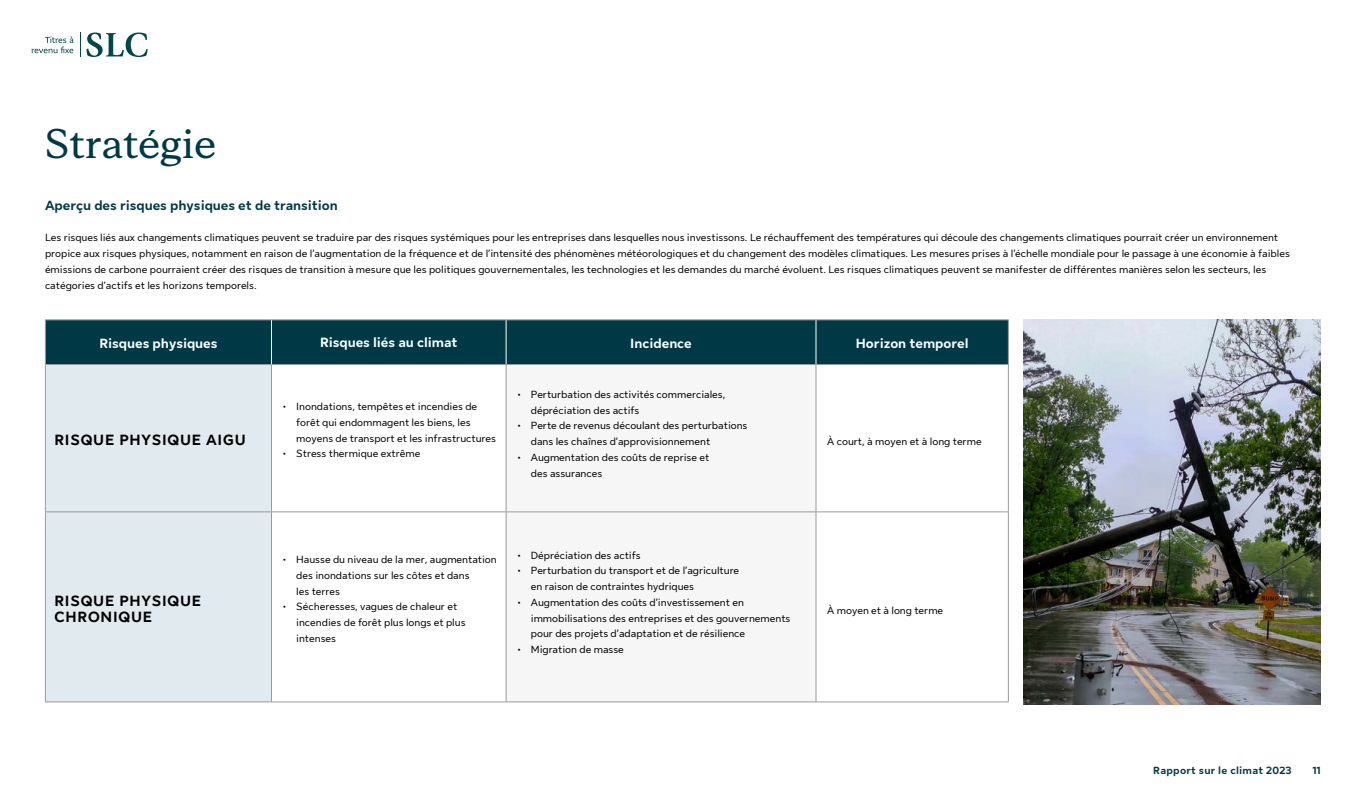
<style>
.page{position:relative;width:1365px;height:810px;background:#fff}
.page>*{position:absolute;margin:0;border:0;box-sizing:border-box;transform-origin:0 0}
.t1{font:700 41.25px "Sun Life New Display";color:#003946}
.t2{font:700 15px/15.8px "Sun Life New Text";letter-spacing:.05em;color:#000}
.t3{font:700 13.5px "Sun Life New Text";color:#fff}
.t4{font:700 13.5px "Sun Life New Text";color:#003946}
.t5{font:10.5px/15.8px "Sun Life New Text";color:#000}
.t6{font:700 10.5px "Sun Life New Text";letter-spacing:.025em;color:#003946}
</style>
<div class="page">
<div style="left:46px;top:321px;width:962px;height:43px;background:#003946"></div>
<div style="left:46px;top:365px;width:225px;height:337px;background:#e1eaee"></div>
<div style="left:507px;top:365px;width:309px;height:337px;background:#f6f6f6"></div>
<hr style="left:45px;top:320px;width:227px;height:1px;background:#9a9a9a">
<hr style="left:45px;top:320px;width:1px;height:44px;background:#9a9a9a">
<hr style="left:272px;top:320px;width:234px;height:1px;background:#9a9a9a">
<hr style="left:506px;top:320px;width:310px;height:1px;background:#9a9a9a">
<hr style="left:816px;top:320px;width:193px;height:1px;background:#9a9a9a">
<hr style="left:1008px;top:320px;width:1px;height:44px;background:#9a9a9a">
<hr style="left:45px;top:364px;width:227px;height:1px;background:#9a9a9a">
<hr style="left:272px;top:364px;width:234px;height:1px;background:#9a9a9a">
<hr style="left:506px;top:364px;width:310px;height:1px;background:#9a9a9a">
<hr style="left:816px;top:364px;width:193px;height:1px;background:#9a9a9a">
<hr style="left:271px;top:320px;width:1px;height:44px;background:#fff">
<hr style="left:506px;top:320px;width:1px;height:44px;background:#fff">
<hr style="left:816px;top:320px;width:1px;height:44px;background:#fff">
<hr style="left:45px;top:365px;width:1px;height:147px;background:#9a9a9a">
<hr style="left:271px;top:365px;width:1px;height:147px;background:#9a9a9a">
<hr style="left:506px;top:365px;width:1px;height:147px;background:#9a9a9a">
<hr style="left:816px;top:365px;width:1px;height:147px;background:#9a9a9a">
<hr style="left:1008px;top:365px;width:1px;height:147px;background:#9a9a9a">
<hr style="left:45px;top:512px;width:227px;height:1px;background:#9a9a9a">
<hr style="left:45px;top:512px;width:1px;height:190px;background:#9a9a9a">
<hr style="left:272px;top:512px;width:234px;height:1px;background:#9a9a9a">
<hr style="left:271px;top:512px;width:1px;height:190px;background:#9a9a9a">
<hr style="left:506px;top:512px;width:310px;height:1px;background:#9a9a9a">
<hr style="left:506px;top:512px;width:1px;height:190px;background:#9a9a9a">
<hr style="left:816px;top:512px;width:193px;height:1px;background:#9a9a9a">
<hr style="left:816px;top:512px;width:1px;height:190px;background:#9a9a9a">
<hr style="left:1008px;top:512px;width:1px;height:190px;background:#9a9a9a">
<hr style="left:45px;top:702px;width:227px;height:1px;background:#9a9a9a">
<hr style="left:272px;top:702px;width:234px;height:1px;background:#9a9a9a">
<hr style="left:506px;top:702px;width:310px;height:1px;background:#9a9a9a">
<hr style="left:816px;top:702px;width:193px;height:1px;background:#9a9a9a">
<img style="left:1024px;top:320px;width:297px;height:384px">
<svg style="left:87px;top:32px;width:61px;height:25px"></svg>
<svg style="left:80px;top:32px;width:1px;height:25px"></svg>
<svg style="left:32px;top:36px;width:41px;height:17px"></svg>
<h1 class="t1" style="left:45px;top:115px;width:173px">Stratégie</h1>
<p class="t4" style="left:45px;top:196px;width:294px">Aperçu des risques physiques et de transition</p>
<p class="t5" style="left:45px;top:229px;width:1246px">Les risques liés aux changements climatiques peuvent se traduire par des risques systémiques pour les entreprises dans lesquelles nous investissons. Le réchauffement des températures qui découle des changements climatiques pourrait créer un environnement propice aux risques physiques, notamment en raison de l’augmentation de la fréquence et de l’intensité des phénomènes météorologiques et du changement des modèles climatiques. Les mesures prises à l’échelle mondiale pour le passage à une économie à faibles émissions de carbone pourraient créer des risques de transition à mesure que les politiques gouvernementales, les technologies et les demandes du marché évoluent. Les risques climatiques peuvent se manifester de différentes manières selon les secteurs, les catégories d’actifs et les horizons temporels.</p>
<p class="t3" style="left:99px;top:334px;width:120px">Risques physiques</p>
<p class="t3" style="left:320px;top:333px;width:139px">Risques liés au climat</p>
<p class="t3" style="left:630px;top:334px;width:63px">Incidence</p>
<p class="t3" style="left:856px;top:334px;width:114px">Horizon temporel</p>
<h2 class="t2" style="left:54px;top:431px;width:193px">RISQUE PHYSIQUE AIGU</h2>
<h2 class="t2" style="left:54px;top:592px;width:148px">RISQUE PHYSIQUE<br>CHRONIQUE</h2>
<p class="t5" style="left:296px;top:398px;width:201px;text-indent:-14px">• Inondations, tempêtes et incendies de forêt qui endommagent les biens, les moyens de transport et les infrastructures</p>
<p class="t5" style="left:283px;top:445px;width:139px">• Stress thermique extrême</p>
<p class="t5" style="left:531px;top:386px;width:196px;text-indent:-14px">• Perturbation des activités commerciales, dépréciation des actifs</p>
<p class="t5" style="left:531px;top:417px;width:218px;text-indent:-14px">• Perte de revenus découlant des perturbations dans les chaînes d’approvisionnement</p>
<p class="t5" style="left:531px;top:449px;width:180px;text-indent:-14px">• Augmentation des coûts de reprise et des assurances</p>
<p class="t5" style="left:296px;top:551px;width:202px;text-indent:-14px">• Hausse du niveau de la mer, augmentation des inondations sur les côtes et dans<br>les terres</p>
<p class="t5" style="left:296px;top:598px;width:171px;text-indent:-14px">• Sécheresses, vagues de chaleur et incendies de forêt plus longs et plus intenses</p>
<p class="t5" style="left:517px;top:547px;width:125px">• Dépréciation des actifs</p>
<p class="t5" style="left:531px;top:562px;width:210px;text-indent:-14px">• Perturbation du transport et de l’agriculture en raison de contraintes hydriques</p>
<p class="t5" style="left:531px;top:594px;width:261px;text-indent:-14px">• Augmentation des coûts d’investissement en immobilisations des entreprises et des gouvernements pour des projets d’adaptation et de résilience</p>
<p class="t5" style="left:517px;top:641px;width:108px">• Migration de masse</p>
<p class="t5" style="left:827px;top:433px;width:156px">À court, à moyen et à long terme</p>
<p class="t5" style="left:827px;top:602px;width:118px">À moyen et à long terme</p>
<p class="t6" style="left:1153px;top:763px;width:140px">Rapport sur le climat 2023</p>
<p class="t6" style="left:1312px;top:763px;width:10px">11</p>
</div>
